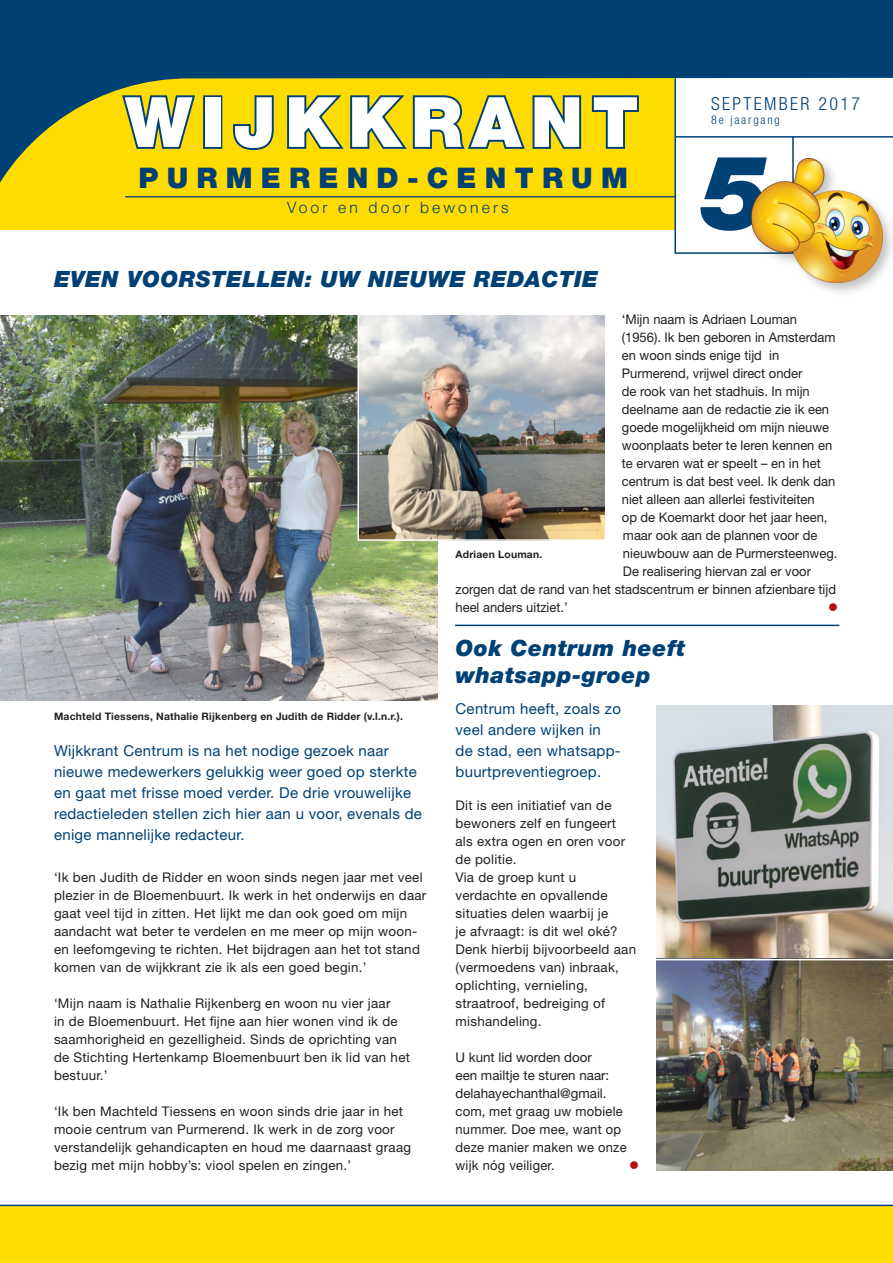
<style>
.page{position:relative;width:893px;height:1263px;background:#fff}
.page>*{position:absolute;margin:0;border:0;box-sizing:border-box;transform-origin:0 0}
.t1{font:italic 900 104.1px "Helvetica Neue";color:#004175}
.t2{font:900 69.45px "Helvetica Neue";letter-spacing:.13em;color:#fff}
.t3{font:900 28.5px "Helvetica Neue";letter-spacing:.29em;color:#004175}
._05_Kop_Klein{font:italic 900 22.5px/27px "Helvetica Neue";letter-spacing:.02em;color:#004175}
.t4{font:300 condensed 18px "Helvetica Neue";letter-spacing:.13em;color:#004175}
.t5{font:300 15.75px "Helvetica Neue";letter-spacing:.2em;color:#004175}
._02_Intro{font:15px/21px "Helvetica Neue";letter-spacing:.02em;color:#004175}
._01_Plat{font:13.35px/18px "Helvetica Neue";letter-spacing:.02em;color:#231f20}
._08_Eindregel_stoppe{font:13.35px "Helvetica Neue";color:#231f20}
._01_Plat-2{font:13.35px "Wingdings";color:#b50e1a}
._08_Eindregel_stoppe-2{font:13.35px "Wingdings";color:#b50e1a}
.t6{font:300 condensed 12px "Helvetica Neue";letter-spacing:.15em;color:#004175}
._06_Fotobijschrift{font:700 10.35px "Helvetica Neue";letter-spacing:.02em;color:#231f20}
</style>
<div class="page">
<div style="left:0;top:77px;width:675px;height:153px;background:#ffdc01"></div>
<svg style="left:0;top:0;width:893px;height:198px;fill:#004175"></svg>
<hr style="left:793px;top:136px;width:100px;height:2px;background:#004175">
<hr style="left:674px;top:78px;width:2px;height:59px;background:#004175">
<svg style="left:120px;top:92px;width:77px;height:59px"></svg>
<div style="left:203px;top:95px;width:19px;height:54px;border:4px solid #004175"></div>
<svg style="left:231px;top:93px;width:45px;height:59px"></svg>
<svg style="left:285px;top:93px;width:298px;height:59px"></svg>
<svg style="left:590px;top:93px;width:51px;height:58px"></svg>
<hr style="left:125px;top:196px;width:550px;height:1px;background:#004175">
<div style="left:0;top:1206px;width:893px;height:57px;background:#ffdc01"></div>
<hr style="left:0;top:1205px;width:893px;height:1px;background:#004175">
<div style="left:674px;top:136px;width:120px;height:118px;border:2px solid #004175"></div>
<div style="left:749px;top:155px;width:144px;height:142px;background:#231f20;opacity:.27"></div>
<img style="left:752px;top:158px;width:130px;height:124px">
<img style="left:656px;top:706px;width:237px;height:464px">
<img style="left:0;top:315px;width:437px;height:386px">
<hr style="left:455px;top:625px;width:384px;height:1px;background:#004175">
<img style="left:357px;top:315px;width:248px;height:227px">
<hr style="left:647px;top:959px;width:246px;height:1px;background:#fff">
<p class="t2" style="left:125px;top:81px;width:515px">WIJKKRANT</p>
<p class="t3" style="left:138px;top:161px;width:491px">PURMEREND-CENTRUM</p>
<p class="t5" style="left:287px;top:198px;width:223px">Voor en door bewoners</p>
<p class="_05_Kop_Klein" style="left:54px;top:265px;width:545px">EVEN VOORSTELLEN: UW NIEUWE REDACTIE</p>
<p class="t4" style="left:711px;top:93px;width:150px">SEPTEMBER 2017</p>
<p class="t6" style="left:711px;top:113px;width:70px">8e jaargang</p>
<p class="t1" style="left:700px;top:129px;width:71px">5</p>
<p class="_06_Fotobijschrift" style="left:54px;top:710px;width:351px">Machteld Tiessens, Nathalie Rijkenberg en Judith de Ridder (v.l.n.r.).</p>
<p class="_02_Intro" style="left:54px;top:740px;width:369px">Wijkkrant Centrum is na het nodige gezoek naar nieuwe medewerkers gelukkig weer goed op sterkte en gaat met frisse moed verder. De drie vrouwelijke redactieleden stellen zich hier aan u voor, evenals de enige mannelijke redacteur.</p>
<p class="_01_Plat" style="left:54px;top:868px;width:374px">‘Ik ben Judith de Ridder en woon sinds negen jaar met veel plezier in de Bloemenbuurt. Ik werk in het onderwijs en daar gaat veel tijd in zitten. Het lijkt me dan ook goed om mijn aandacht wat beter te verdelen en me meer op mijn woon&shy;en leefomgeving te richten. Het bijdragen aan het tot stand komen van de wijkkrant zie ik als een goed begin.’</p>
<p class="_01_Plat" style="left:54px;top:994px;width:357px">‘Mijn naam is Nathalie Rijkenberg en woon nu vier jaar<br>in de Bloemenbuurt. Het fijne aan hier wonen vind ik de saamhorigheid en gezelligheid. Sinds de oprichting van de Stichting Hertenkamp Bloemenbuurt ben ik lid van het bestuur.’</p>
<p class="_01_Plat" style="left:54px;top:1102px;width:359px">‘Ik ben Machteld Tiessens en woon sinds drie jaar in het mooie centrum van Purmerend. Ik werk in de zorg voor verstandelijk gehandicapten en houd me daarnaast graag bezig met mijn hobby’s: viool spelen en zingen.’</p>
<p class="_08_Eindregel_stoppe" style="left:622px;top:311px;width:177px">‘Mijn naam is Adriaen Louman</p>
<p class="_08_Eindregel_stoppe" style="left:622px;top:329px;width:215px">(1956). Ik ben geboren in Amsterdam</p>
<p class="_08_Eindregel_stoppe" style="left:622px;top:347px;width:159px">en woon sinds enige tijd in</p>
<p class="_08_Eindregel_stoppe" style="left:622px;top:365px;width:182px">Purmerend, vrijwel direct onder</p>
<p class="_08_Eindregel_stoppe" style="left:622px;top:383px;width:189px">de rook van het stadhuis. In mijn</p>
<p class="_08_Eindregel_stoppe" style="left:622px;top:401px;width:209px">deelname aan de redactie zie ik een</p>
<p class="_08_Eindregel_stoppe" style="left:622px;top:419px;width:209px">goede mogelijkheid om mijn nieuwe</p>
<p class="_08_Eindregel_stoppe" style="left:622px;top:437px;width:212px">woonplaats beter te leren kennen en</p>
<p class="_08_Eindregel_stoppe" style="left:622px;top:455px;width:200px">te ervaren wat er speelt – en in het</p>
<p class="_08_Eindregel_stoppe" style="left:622px;top:473px;width:215px">centrum is dat best veel. Ik denk dan</p>
<p class="_08_Eindregel_stoppe" style="left:622px;top:491px;width:194px">niet alleen aan allerlei festiviteiten</p>
<p class="_08_Eindregel_stoppe" style="left:622px;top:509px;width:207px">op de Koemarkt door het jaar heen,</p>
<p class="_08_Eindregel_stoppe" style="left:623px;top:527px;width:196px">maar ook aan de plannen voor de</p>
<p class="_08_Eindregel_stoppe" style="left:623px;top:545px;width:216px">nieuwbouw aan de Purmersteenweg.</p>
<p class="_08_Eindregel_stoppe" style="left:623px;top:563px;width:189px">De realisering hiervan zal er voor</p>
<p class="_08_Eindregel_stoppe" style="left:455px;top:581px;width:382px">zorgen dat de rand van het stadscentrum er binnen afzienbare tijd</p>
<p class="_08_Eindregel_stoppe" style="left:455px;top:599px;width:114px">heel anders uitziet.’</p>
<p class="_08_Eindregel_stoppe-2" style="left:828px;top:600px;width:11px">●</p>
<p class="_06_Fotobijschrift" style="left:455px;top:548px;width:88px">Adriaen Louman.</p>
<p class="_05_Kop_Klein" style="left:455px;top:634px;width:231px">Ook Centrum heeft whatsapp-groep</p>
<p class="_02_Intro" style="left:455px;top:698px;width:167px">Centrum heeft, zoals zo veel andere wijken in de stad, een whatsapp&shy;buurtpreventiegroep.</p>
<p class="_01_Plat" style="left:455px;top:796px;width:171px">Dit is een initiatief van de bewoners zelf en fungeert als extra ogen en oren voor de politie.</p>
<p class="_01_Plat" style="left:455px;top:868px;width:182px">Via de groep kunt u verdachte en opvallende situaties delen waarbij je<br>je afvraagt: is dit wel oké?<br>Denk hierbij bijvoorbeeld aan (vermoedens van) inbraak, oplichting, vernieling, straatroof, bedreiging of mishandeling.</p>
<p class="_01_Plat" style="left:455px;top:1048px;width:173px">U kunt lid worden door<br>een mailtje te sturen naar: delahayechanthal@gmail. com, met graag uw mobiele nummer. Doe mee, want op deze manier maken we onze wijk nóg veiliger.</p>
<p class="_01_Plat-2" style="left:629px;top:1158px;width:11px">●</p>
</div>
